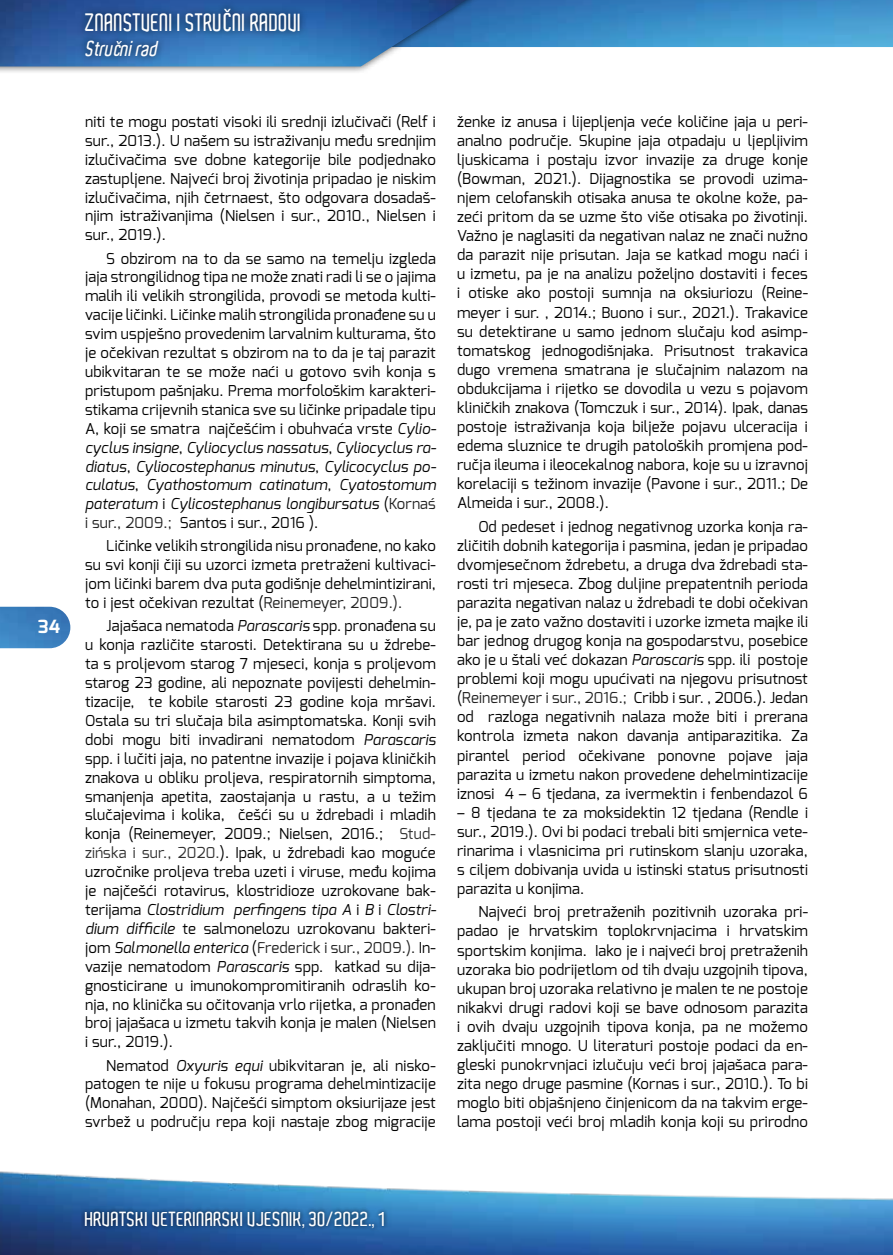
<style>
.page{position:relative;width:893px;height:1255px;background:#fff}
.page>*{position:absolute;margin:0;border:0;box-sizing:border-box;transform-origin:0 0}
.t1{font:600 24px "Aldo";color:#fff;scale:.9 1}
.t2{font:italic 600 21px "Aldo";color:#fff;scale:.9 1}
.t3{font:600 19.5px "Aldo";color:#fff}
.t4{font:700 18.15px "Exo";color:#fff}
.t5{font:15px/19px "Exo";letter-spacing:.01em;color:#000;text-align:justify}
.s1{font-family:"Libel Suit Rg";font-weight:400;font-size:22.5px}
.s2{font-family:"Libel Suit Rg";font-weight:400;font-size:18.45px}
.s3{font-style:italic}
.s4{color:#222}
.s5{color:#303030}
</style>
<div class="page">
<img style="left:505px;top:0;width:388px;height:47px">
<div style="left:0;top:0;width:505px;height:75px;background:#000;opacity:.75"></div>
<img style="left:0;top:0;width:498px;height:66px">
<img style="left:0;top:1171px;width:893px;height:83px">
<img style="left:0;top:606px;width:70px;height:42px">
<div style="left:81px;top:1207px;width:307px;height:25px;background:#000;opacity:.75"></div>
<div style="left:78px;top:1px;width:230px;height:63px;background:#000;opacity:.75"></div>
<p class="t4" style="left:38px;top:614px;width:23px">34</p>
<h1 class="t1" style="left:85px;top:9px;width:242px">ZNANSTVENI I STRU<span class="s1">Č</span>NI RADOVI</h1>
<h2 class="t2" style="left:85px;top:37px;width:87px">Stru<span class="s2">č</span>nirad</h2>
<p class="t5" style="left:85px;top:112px;width:352px">niti te mogu postati visoki ili srednji izlučivači (Relf i sur., 2013.). U našem su istraživanju među srednjim izlučivačima sve dobne kategorije bile podjednako zastupljene. Najveći broj životinja pripadao je niskim izlučivačima, njih četrnaest, što odgovara dosadaš&shy;njim istraživanjima (Nielsen i sur., 2010., Nielsen i sur., 2019.).</p>
<p class="t5" style="left:85px;top:248px;width:353px;text-indent:21px">S obzirom na to da se samo na temelju izgleda jaja strongilidnog tipa ne može znati radi li se o jajima malih ili velikih strongilida, provodi se metoda kulti&shy;vacije ličinki. Ličinke malih strongilida pronađene su u svim uspješno provedenim larvalnim kulturama, što je očekivan rezultat s obzirom na to da je taj parazit ubikvitaran te se može naći u gotovo svih konja s pristupom pašnjaku. Prema morfološkim karakteri&shy;stikama crijevnih stanica sve su ličinke pripadale tipu A, koji se smatra najčešćim i obuhvaća vrste <span class="s3">Cylio&shy;cyclus insigne</span>, <span class="s3">Cyliocyclus nassatus</span>, <span class="s3">Cyliocyclus ra&shy;diatus</span>, <span class="s3">Cyliocostephanus minutus</span>, <span class="s3">Cylicocyclus po&shy;culatus</span>, <span class="s3">Cyathostomum catinatum</span>, <span class="s3">Cyatostomum pateratum</span> i <span class="s3">Cylicostephanus longibursatus</span> (<span class="s4">Kornaś i sur., 2009.;</span> Santos i sur., 2016 ).</p>
<p class="t5" style="left:85px;top:536px;width:352px;text-indent:21px">Ličinke velikih strongilida nisu pronađene, no kako su svi konji čiji su uzorci izmeta pretraženi kultivaci&shy;jom ličinki barem dva puta godišnje dehelmintizirani, to i jest očekivan rezultat (<span class="s4">Reinemeyer, 2009.).</span></p>
<p class="t5" style="left:85px;top:616px;width:353px;text-indent:21px">Jajašaca nematoda <span class="s3">Parascaris</span> spp. pronađena su u konja različite starosti. Detektirana su u ždrebe&shy;ta s proljevom starog 7 mjeseci, konja s proljevom starog 23 godine, ali nepoznate povijesti dehelmin&shy;tizacije, te kobile starosti 23 godine koja mršavi.<br>Ostala su tri slučaja bila asimptomatska. Konji svih dobi mogu biti invadirani nematodom <span class="s3">Parascaris </span>spp. i lučiti jaja, no patentne invazije i pojava kliničkih znakova u obliku proljeva, respiratornih simptoma, smanjenja apetita, zaostajanja u rastu, a u težim slučajevima i kolika, češći su u ždrebadi i mladih konja (Reinemeyer, 2009.; Nielsen, 2016.; <span class="s5">Stud&shy;zińska i sur., 2020.</span>). Ipak, u ždrebadi kao moguće uzročnike proljeva treba uzeti i viruse, među kojima je najčešći rotavirus, klostridioze uzrokovane bak&shy;terijama <span class="s3">Clostridium perfingens tipa A</span> i <span class="s3">B</span> i <span class="s3">Clostri&shy;dium difficile</span> te salmonelozu uzrokovanu bakteri&shy;jom <span class="s3">Salmonella enterica</span> (<span class="s4">Frederick i sur., 2009.).</span> In&shy;vazije nematodom <span class="s3">Parascaris</span> spp. katkad su dija&shy;gnosticirane u imunokompromitiranih odraslih ko&shy;nja, no klinička su očitovanja vrlo rijetka, a pronađen broj jajašaca u izmetu takvih konja je malen (Nielsen i sur., 2019.).</p>
<p class="t5" style="left:85px;top:1055px;width:352px;text-indent:21px">Nematod <span class="s3">Oxyuris equi</span> ubikvitaran je, ali nisko&shy;patogen te nije u fokusu programa dehelmintizacije (Monahan, 2000). Najčešći simptom oksiurijaze jest svrbež u području repa koji nastaje zbog migracije</p>
<p class="t5" style="left:457px;top:112px;width:352px">ženke iz anusa i lijepljenja veće količine jaja u peri&shy;analno područje. Skupine jaja otpadaju u ljepljivim ljuskicama i postaju izvor invazije za druge konje (Bowman, 2021.). Dijagnostika se provodi uzima&shy;njem celofanskih otisaka anusa te okolne kože, pa&shy;zeći pritom da se uzme što više otisaka po životinji.<br>Važno je naglasiti da negativan nalaz ne znači nužno da parazit nije prisutan. Jaja se katkad mogu naći i u izmetu, pa je na analizu poželjno dostaviti i feces i otiske ako postoji sumnja na oksiuriozu (Reine&shy;meyer i sur. , 2014.; Buono i sur., 2021.). Trakavice su detektirane u samo jednom slučaju kod asimp&shy;tomatskog jednogodišnjaka. Prisutnost trakavica dugo vremena smatrana je slučajnim nalazom na obdukcijama i rijetko se dovodila u vezu s pojavom kliničkih znakova (Tomczuk i sur., 2014). Ipak, danas postoje istraživanja koja bilježe pojavu ulceracija i edema sluznice te drugih patoloških promjena pod&shy;ručja ileuma i ileocekalnog nabora, koje su u izravnoj korelaciji s težinom invazije (Pavone i sur., 2011.; De Almeida i sur., 2008.).</p>
<p class="t5" style="left:457px;top:516px;width:352px;text-indent:21px">Od pedeset i jednog negativnog uzorka konja ra&shy;zličitih dobnih kategorija i pasmina, jedan je pripadao dvomjesečnom ždrebetu, a druga dva ždrebadi sta&shy;rosti tri mjeseca. Zbog duljine prepatentnih perioda parazita negativan nalaz u ždrebadi te dobi očekivan je, pa je zato važno dostaviti i uzorke izmeta majke ili bar jednog drugog konja na gospodarstvu, posebice ako je u štali već dokazan <span class="s3">Parascaris</span> spp. ili postoje problemi koji mogu upućivati na njegovu prisutnost (<span class="s4">Reinemeyer i sur., 2016.;</span> Cribb i sur. , 2006.). Jedan od razloga negativnih nalaza može biti i prerana kontrola izmeta nakon davanja antiparazitika. Za pirantel period očekivane ponovne pojave jaja parazita u izmetu nakon provedene dehelmintizacije iznosi 4 – 6 tjedana, za ivermektin i fenbendazol 6</p>
<p class="t5" style="left:457px;top:802px;width:352px">– 8 tjedana te za moksidektin 12 tjedana (Rendle i sur., 2019.). Ovi bi podaci trebali biti smjernica vete&shy;rinarima i vlasnicima pri rutinskom slanju uzoraka, s ciljem dobivanja uvida u istinski status prisutnosti parazita u konjima.</p>
<p class="t5" style="left:457px;top:902px;width:352px;text-indent:21px">Najveći broj pretraženih pozitivnih uzoraka pri&shy;padao je hrvatskim toplokrvnjacima i hrvatskim sportskim konjima. Iako je i najveći broj pretraženih uzoraka bio podrijetlom od tih dvaju uzgojnih tipova, ukupan broj uzoraka relativno je malen te ne postoje nikakvi drugi radovi koji se bave odnosom parazita i ovih dvaju uzgojnih tipova konja, pa ne možemo zaključiti mnogo. U literaturi postoje podaci da en&shy;gleski punokrvnjaci izlučuju veći broj jajašaca para&shy;zita nego druge pasmine (Kornas i sur., 2010.). To bi moglo biti objašnjeno činjenicom da na takvim erge&shy;lama postoji veći broj mladih konja koji su prirodno</p>
<h3 class="t3" style="left:85px;top:1207px;width:302px">HRVATSKI VETERINARSKI VJESNIK, 30/2022., 1</h3>
</div>
